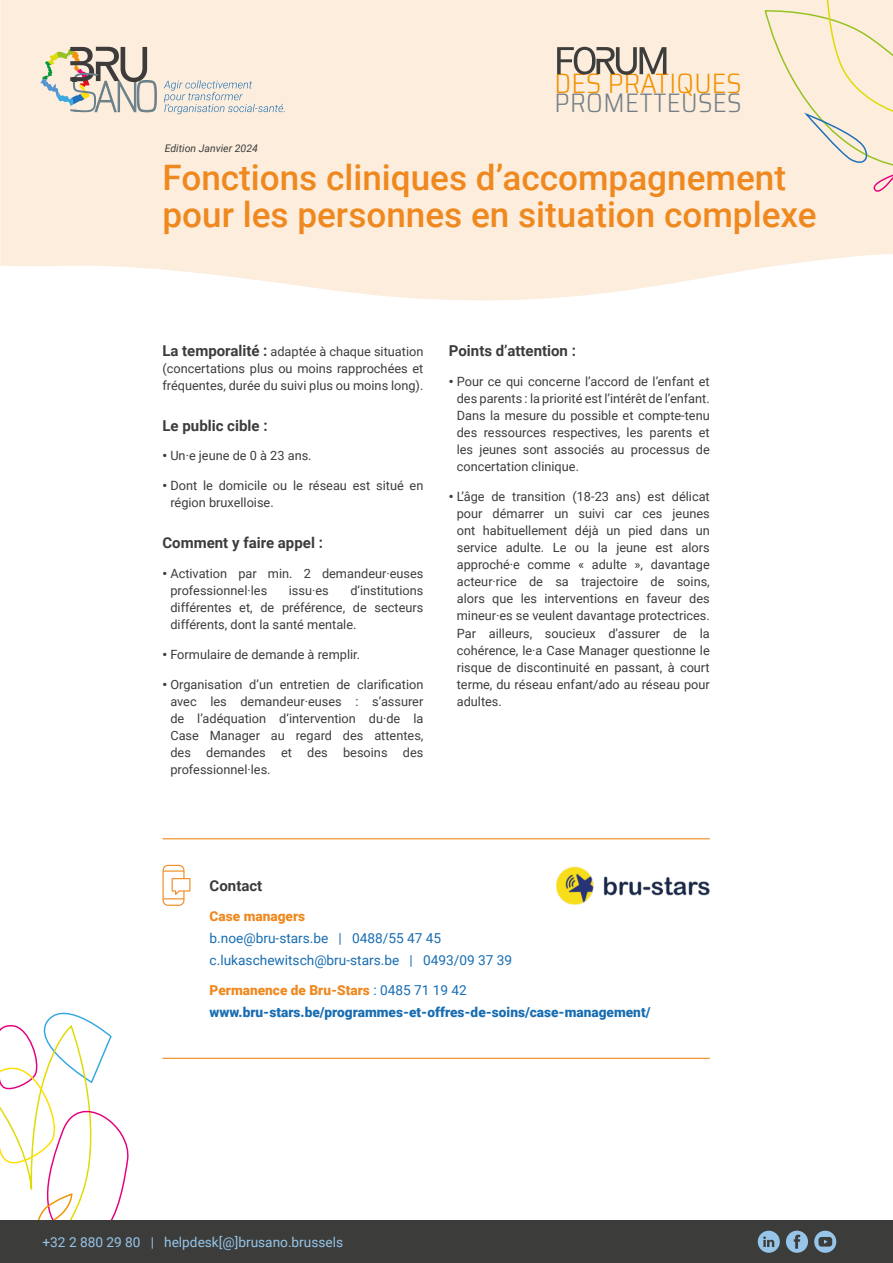
<style>
.page{position:relative;width:893px;height:1263px;background:#fff}
.page>*{position:absolute;margin:0;border:0;box-sizing:border-box;transform-origin:0 0}
.t1{font:500 35.1px/37.5px "Roboto";color:#ef891f}
.t2{font:300 semi-condensed 28.05px "Saira";letter-spacing:.01em;color:#f29100}
.t3{font:300 semi-condensed 26.85px "Saira";letter-spacing:.015em;color:#747f85}
.t4{font:700 15px "Roboto";color:#3c3d3b}
.t5{font:900 13.65px/21.9px "Roboto";color:#186db2}
.t6{font:13.65px/21.9px "Roboto";color:#186db2}
.t7{font:13.65px "Roboto";color:#97c5e9}
.t8{font:900 13.65px "Roboto";color:#ef891f}
.t9{font:12.75px/17.1px "Roboto";color:#3c3d3b;text-align:justify}
.t10{font:italic 10.5px "Roboto";color:#3c3d3b}
.s1{font-weight:700;font-size:15px}
.s2{font-weight:900}
.s3{color:#ef891f}
.s4{font-weight:400}
</style>
<div class="page">
<svg style="left:0;top:1012px;width:129px;height:208px"></svg>
<svg style="left:0;top:0;width:893px;height:301px;background:#fdeedf"></svg>
<div style="left:0;top:1220px;width:893px;height:43px;background:#3c3d3b"></div>
<svg style="left:814px;top:1231px;width:22px;height:22px"></svg>
<svg style="left:758px;top:1231px;width:22px;height:22px"></svg>
<svg style="left:786px;top:1231px;width:22px;height:22px"></svg>
<div style="left:764px;top:0;width:129px;height:195px;background:#fdeddd"></div>
<svg style="left:40px;top:47px;width:117px;height:66px;background:#c9c2b4"></svg>
<svg style="left:164px;top:80px;width:121px;height:34px;background:#e3ded8"></svg>
<svg style="left:557px;top:47px;width:109px;height:28px;background:#b2a89d"></svg>
<hr style="left:163px;top:838px;width:547px;height:1px;background:#ef891f">
<hr style="left:163px;top:1058px;width:547px;height:1px;background:#ef891f">
<svg style="left:163px;top:865px;width:27px;height:41px"></svg>
<img style="left:557px;top:866px;width:153px;height:39px">
<p class="t10" style="left:165px;top:141px;width:95px">Edition Janvier 2024</p>
<h2 class="t2" style="left:554px;top:63px;width:189px">DES PRATIQUES</h2>
<h3 class="t3" style="left:555px;top:83px;width:189px">PROMETTEUSES</h3>
<h1 class="t1" style="left:163px;top:157px;width:656px">Fonctions cliniques d’accompagnement pour les personnes en situation complexe</h1>
<p class="t9" style="left:163px;top:342px;width:262px"><span class="s1">La temporalité :</span> adaptée à chaque situation (concertations plus ou moins rapprochées et fréquentes, durée du suivi plus ou moins long).</p>
<p class="t4" style="left:163px;top:415px;width:107px">Le public cible :</p>
<p class="t9" style="left:163px;top:447px;width:151px"><span class="s2">•</span> Un·e jeune de 0 à 23 ans.</p>
<p class="t9" style="left:170px;top:477px;width:255px;text-indent:-8px"><span class="s2">•</span> Dont le domicile ou le réseau est situé en région bruxelloise.</p>
<p class="t4" style="left:163px;top:532px;width:162px">Comment y faire appel :</p>
<p class="t9" style="left:170px;top:564px;width:255px;text-indent:-8px"><span class="s2">•</span> Activation par min. 2 demandeur·euses professionnel·les</p>
<p class="t9" style="left:170px;top:581px;width:255px;text-indent:180px">d’institutions différentes et, de préférence, de secteurs différents, dont la santé mentale.</p>
<p class="t9" style="left:163px;top:645px;width:199px"><span class="s2">•</span> Formulaire de demande à remplir.</p>
<p class="t9" style="left:170px;top:675px;width:255px;text-indent:-8px"><span class="s2">•</span> Organisation d’un entretien de clarification avec les demandeur·euses : s’assurer de l’adéquation d’intervention du·de la Case Manager au regard des attentes, des demandes et des besoins des professionnel·les.</p>
<p class="t9" style="left:289px;top:581px;width:41px">issu·es</p>
<p class="t4" style="left:449px;top:340px;width:129px">Points d’attention :</p>
<p class="t9" style="left:457px;top:372px;width:254px;text-indent:-8px"><span class="s2">•</span> Pour ce qui concerne l’accord de l’enfant et des parents : la priorité est l’intérêt de l’enfant.<br>Dans la mesure du possible et compte-tenu des ressources respectives, les parents et les jeunes sont associés au processus de concertation clinique.</p>
<p class="t9" style="left:457px;top:487px;width:255px;text-indent:-8px"><span class="s2">•</span> L’âge de transition (18-23 ans) est délicat pour démarrer un suivi car ces jeunes ont habituellement déjà un pied dans un service adulte. Le ou la jeune est alors approché·e comme « adulte », davantage acteur·rice de sa trajectoire de soins, alors que les interventions en faveur des mineur·es se veulent davantage protectrices.<br>Par ailleurs, soucieux d’assurer de la cohérence, le·a Case Manager questionne le risque de discontinuité en passant, à court terme, du réseau enfant/ado au réseau pour adultes.</p>
<p class="t4" style="left:210px;top:876px;width:54px">Contact</p>
<p class="t8" style="left:210px;top:907px;width:97px">Case managers</p>
<p class="t6" style="left:210px;top:927px;width:304px">b.noe@bru-stars.be | 0488/55 47 45 c.lukaschewitsch@bru-stars.be | 0493/09 37 39</p>
<p class="t5" style="left:210px;top:979px;width:442px"><span class="s3">Permanence de Bru-Stars</span> <span class="s4">: 0485 71 19 42 </span>www.bru-stars.be/programmes-et-offres-de-soins/case-management/</p>
<p class="t7" style="left:43px;top:1232px;width:302px">+32 2 880 29 80 | helpdesk[@]brusano.brussels</p>
</div>
